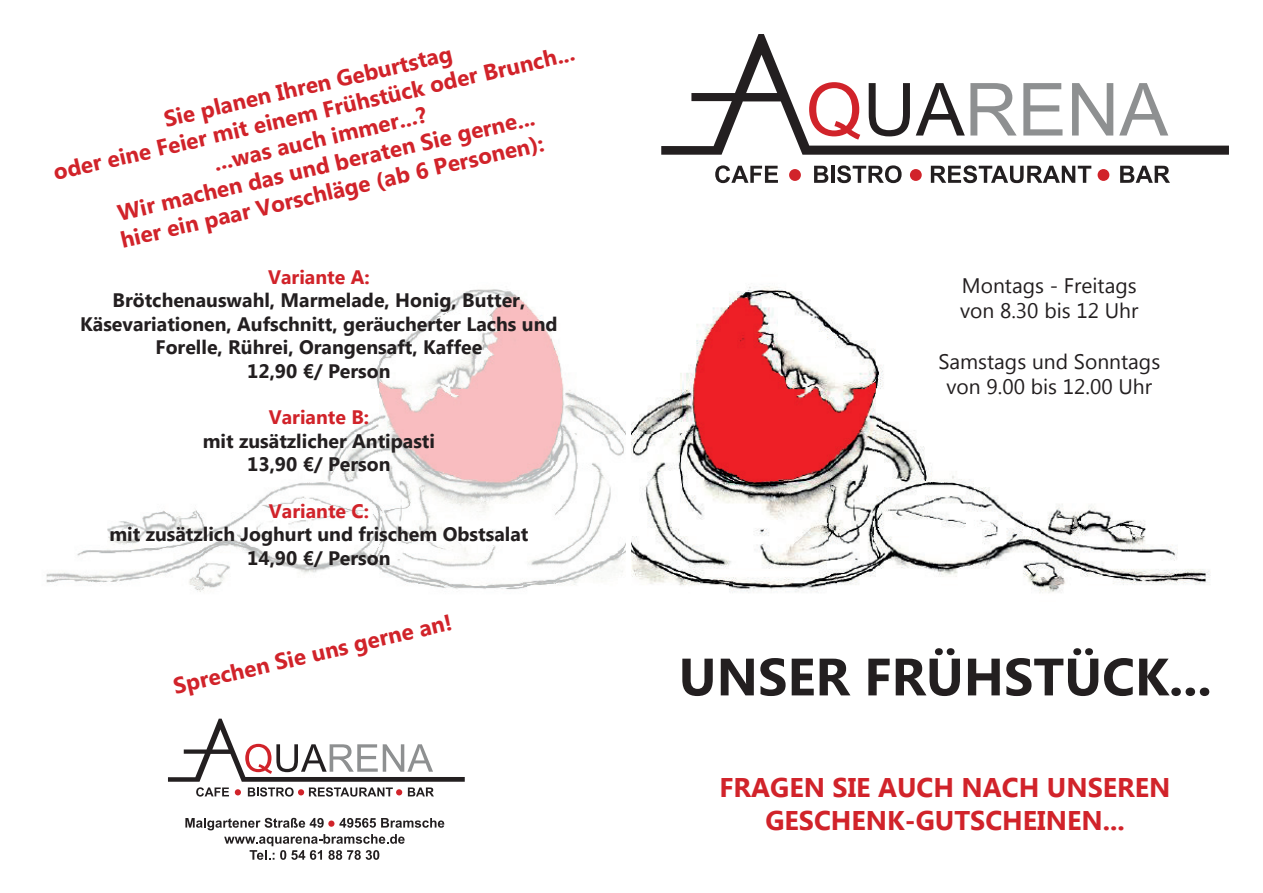
<style>
.page{position:relative;width:1263px;height:893px;background:#fff}
.page>*{position:absolute;margin:0;border:0;box-sizing:border-box;transform-origin:0 0}
.t1{font:700 52.5px "Microsoft Tai Le";color:#231f20}
.t2{font:700 27px/32.4px "Microsoft Tai Le";color:#d1232a;text-align:center}
.t3{font:700 22.5px/27px "Microsoft Tai Le";color:#d1232a;text-align:center}
.t4{font:21px/25.2px "Microsoft Tai Le";color:#231f20}
.t5{font:700 19.5px/23.4px "Microsoft Tai Le";color:#231f20;text-align:center}
.t6{font:700 19.5px "Microsoft Tai Le";color:#d1232a}
</style>
<div class="page">
<svg style="left:715px;top:165px;width:63px;height:18px"></svg>
<svg style="left:814px;top:166px;width:14px;height:17px"></svg>
<hr style="left:831px;top:166px;width:4px;height:17px;background:#231f20">
<svg style="left:837px;top:165px;width:64px;height:18px"></svg>
<svg style="left:931px;top:165px;width:160px;height:18px"></svg>
<svg style="left:1120px;top:166px;width:50px;height:17px"></svg>
<div style="left:789px;top:169px;width:12px;height:12px;background:#d1232a;border-radius:50%"></div>
<div style="left:910px;top:169px;width:12px;height:12px;background:#d1232a;border-radius:50%"></div>
<div style="left:1097px;top:169px;width:12px;height:12px;background:#d1232a;border-radius:50%"></div>
<svg style="left:661px;top:34px;width:568px;height:121px"></svg>
<svg style="left:809px;top:82px;width:51px;height:58px"></svg>
<svg style="left:869px;top:83px;width:41px;height:53px"></svg>
<svg style="left:916px;top:83px;width:101px;height:53px"></svg>
<svg style="left:1023px;top:83px;width:39px;height:53px"></svg>
<svg style="left:1072px;top:83px;width:41px;height:53px"></svg>
<svg style="left:1119px;top:83px;width:49px;height:53px"></svg>
<img style="left:631px;top:286px;width:580px;height:307px">
<img style="left:46px;top:289px;width:579px;height:303px">
<svg style="left:185px;top:818px;width:259px;height:42px"></svg>
<div style="left:328px;top:820px;width:6px;height:7px;background:#d1232a;border-radius:50%"></div>
<svg style="left:168px;top:719px;width:297px;height:78px"></svg>
<p class="t3" style="left:45px;top:134px;width:536px;rotate:-13deg">Sie planen Ihren Geburtstag<br>oder eine Feier mit einem Frühstück oder Brunch... ...was auch immer...?<br>Wir machen das und beraten Sie gerne...<br>hier ein paar Vorschläge (ab 6 Personen):</p>
<p class="t6" style="left:268px;top:266px;width:103px">Variante A:</p>
<p class="t5" style="left:80px;top:290px;width:479px">Brötchenauswahl, Marmelade, Honig, Butter, Käsevariationen, Aufschnitt, geräucherter Lachs und Forelle, Rührei, Orangensaft, Kaffee<br>12,90 €/ Person</p>
<p class="t6" style="left:269px;top:406px;width:102px">Variante B:</p>
<p class="t5" style="left:203px;top:430px;width:234px">mit zusätzlicher Antipasti<br>13,90 €/ Person</p>
<p class="t6" style="left:269px;top:500px;width:102px">Variante C:</p>
<p class="t5" style="left:109px;top:524px;width:420px">mit zusätzlich Joghurt und frischem Obstsalat<br>14,90 €/ Person</p>
<p class="t3" style="left:171px;top:674px;width:286px;rotate:-13deg">Sprechen Sie uns gerne an!</p>
<p class="t4" style="left:960px;top:274px;width:180px">Montags - Freitags von 8.30 bis 12 Uhr</p>
<p class="t4" style="left:938px;top:350px;width:223px;text-align:center">Samstags und Sonntags von 9.00 bis 12.00 Uhr</p>
<h1 class="t1" style="left:679px;top:647px;width:535px">UNSER FRÜHSTÜCK...</h1>
<h2 class="t2" style="left:720px;top:773px;width:452px">FRAGEN SIE AUCH NACH UNSEREN<br>GESCHENK-GUTSCHEINEN...</h2>
</div>
